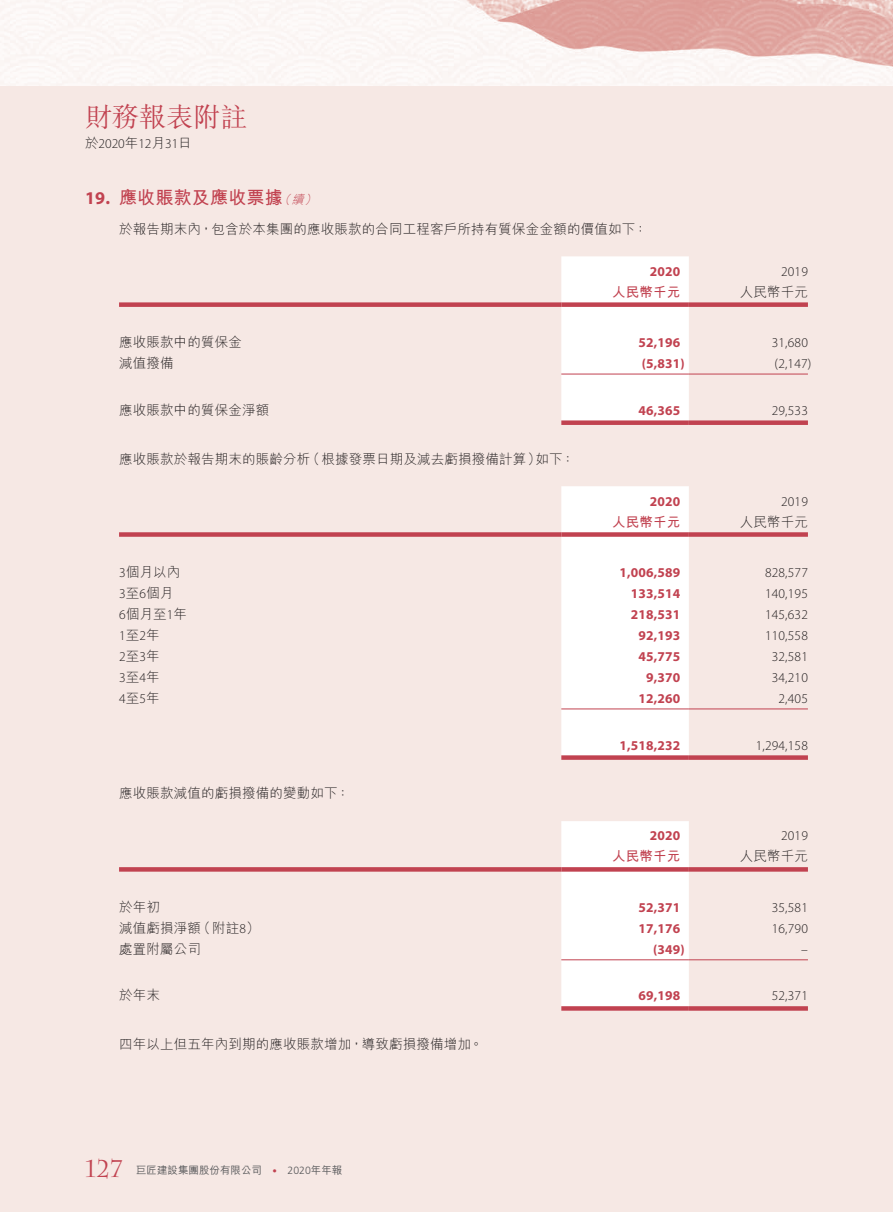
<style>
.page{position:relative;width:893px;height:1212px;background:#f6e8e4}
.page>*{position:absolute;margin:0;border:0;box-sizing:border-box;transform-origin:0 0}
.t1{font:300 27px "M Sung HK";color:#c14250}
.t2{font:24px "Charlemagne Std";color:#c14250}
.t3{font:700 18px "M Hei HK";letter-spacing:.01em;color:#c14250}
.t4{font:700 18px "Myriad Pro";color:#c14250}
.t5{font:300 13.5px "M Hei HK";letter-spacing:.015em;color:#231f20}
.t6{font:300 13.5px "Myriad Pro";letter-spacing:.015em;color:#231f20}
.t7{font:700 13.5px "Myriad Pro";letter-spacing:.01em;color:#c14250}
.t8{font:700 13.5px "M Hei HK";letter-spacing:.01em;color:#c14250}
.t9{font:italic 300 12px "M Hei HK";color:#c14250}
.t10{font:500 10.5px "M Hei HK";color:#57585a}
.t11{font:300 10.5px "Frutiger LT Std";color:#57585a}
.t12{font:300 9px "Frutiger LT Std";color:#c14250}
.s1{font-family:"M Hei HK"}
.s2{font-family:"Myriad Pro"}
.s3{font-family:"M Hei HK";font-weight:500}
</style>
<div class="page">
<img style="left:0;top:0;width:893px;height:85px">
<div style="left:561px;top:256px;width:128px;height:164px;background:#fff"></div>
<div style="left:119px;top:302px;width:442px;height:5px;background:#c14250"></div>
<div style="left:561px;top:302px;width:128px;height:5px;background:#c14250"></div>
<div style="left:689px;top:302px;width:119px;height:5px;background:#c14250"></div>
<hr style="left:561px;top:374px;width:128px;height:1px;background:#c14250">
<hr style="left:689px;top:374px;width:119px;height:1px;background:#c14250">
<div style="left:561px;top:420px;width:128px;height:5px;background:#c14250"></div>
<div style="left:689px;top:420px;width:119px;height:5px;background:#c14250"></div>
<div style="left:561px;top:486px;width:128px;height:269px;background:#fff"></div>
<div style="left:119px;top:532px;width:442px;height:5px;background:#c14250"></div>
<div style="left:561px;top:532px;width:128px;height:5px;background:#c14250"></div>
<div style="left:689px;top:532px;width:119px;height:5px;background:#c14250"></div>
<hr style="left:561px;top:708px;width:128px;height:1px;background:#c14250">
<hr style="left:689px;top:708px;width:119px;height:1px;background:#c14250">
<div style="left:561px;top:755px;width:128px;height:5px;background:#c14250"></div>
<div style="left:689px;top:755px;width:119px;height:5px;background:#c14250"></div>
<div style="left:561px;top:821px;width:128px;height:185px;background:#fff"></div>
<div style="left:119px;top:867px;width:442px;height:5px;background:#c14250"></div>
<div style="left:561px;top:867px;width:128px;height:5px;background:#c14250"></div>
<div style="left:689px;top:867px;width:119px;height:5px;background:#c14250"></div>
<hr style="left:561px;top:959px;width:128px;height:1px;background:#c14250">
<hr style="left:689px;top:959px;width:119px;height:1px;background:#c14250">
<div style="left:561px;top:1006px;width:128px;height:5px;background:#c14250"></div>
<div style="left:689px;top:1006px;width:119px;height:5px;background:#c14250"></div>
<h1 class="t1" style="left:85px;top:98px;width:163px">財務報表附註</h1>
<p class="t6" style="left:85px;top:136px;width:108px"><span class="s1">於</span>2020<span class="s1">年</span>12<span class="s1">月</span>31<span class="s1">日</span></p>
<h3 class="t4" style="left:85px;top:188px;width:27px">19.</h3>
<h3 class="t3" style="left:119px;top:184px;width:165px">應收賬款及應收票據</h3>
<p class="t9" style="left:292px;top:191px;width:17px">續</p>
<p class="t9" style="left:278px;top:191px;width:17px">（</p>
<p class="t9" style="left:304px;top:191px;width:17px">(</p>
<p class="t5" style="left:119px;top:219px;width:530px">於報告期末內，包含於本集團的應收賬款的合同工程客戶所持有質保金金額的價值如下：</p>
<p class="t7" style="left:650px;top:264px;width:32px">2020</p>
<p class="t8" style="left:612px;top:282px;width:70px">人民幣千元</p>
<p class="t5" style="left:119px;top:333px;width:124px">應收賬款中的質保金</p>
<p class="t5" style="left:119px;top:354px;width:56px">減值撥備</p>
<p class="t5" style="left:119px;top:400px;width:152px">應收賬款中的質保金淨額</p>
<p class="t5" style="left:306px;top:449px;width:236px">（根據發票日期及減去虧損撥備計算）</p>
<p class="t5" style="left:119px;top:449px;width:193px">應收賬款於報告期末的賬齡分析</p>
<p class="t5" style="left:536px;top:449px;width:41px">如下：</p>
<p class="t7" style="left:639px;top:335px;width:43px">52,196</p>
<p class="t7" style="left:642px;top:356px;width:44px">)5,831(</p>
<p class="t7" style="left:639px;top:403px;width:43px">46,365</p>
<p class="t7" style="left:650px;top:493px;width:32px">2020</p>
<p class="t8" style="left:612px;top:512px;width:70px">人民幣千元</p>
<p class="t5" style="left:119px;top:563px;width:63px"><span class="s2">3</span>個月以內</p>
<p class="t7" style="left:620px;top:565px;width:62px">1,006,589</p>
<p class="t5" style="left:119px;top:584px;width:56px">至<span class="s2">3 6</span>個月</p>
<p class="t7" style="left:631px;top:586px;width:51px">133,514</p>
<p class="t5" style="left:119px;top:605px;width:70px"><span class="s2">6</span>個月至年<span class="s2">1</span></p>
<p class="t7" style="left:631px;top:607px;width:51px">218,531</p>
<p class="t5" style="left:119px;top:626px;width:42px">至<span class="s2">1</span> 年<span class="s2">2</span></p>
<p class="t7" style="left:639px;top:628px;width:43px">92,193</p>
<p class="t5" style="left:119px;top:647px;width:42px">至<span class="s2">2</span> 年<span class="s2">3</span></p>
<p class="t7" style="left:639px;top:649px;width:43px">45,775</p>
<p class="t5" style="left:119px;top:668px;width:42px">至<span class="s2">3</span> 年<span class="s2">4</span></p>
<p class="t7" style="left:646px;top:670px;width:36px">9,370</p>
<p class="t5" style="left:119px;top:689px;width:42px">至<span class="s2">4</span> 年<span class="s2">5</span></p>
<p class="t7" style="left:639px;top:691px;width:43px">12,260</p>
<p class="t7" style="left:620px;top:737px;width:62px">1,518,232</p>
<p class="t5" style="left:119px;top:784px;width:232px">應收賬款減值的虧損撥備的變動如下：</p>
<p class="t7" style="left:650px;top:828px;width:32px">2020</p>
<p class="t8" style="left:612px;top:847px;width:70px">人民幣千元</p>
<p class="t5" style="left:119px;top:897px;width:42px">於年初</p>
<p class="t7" style="left:639px;top:900px;width:43px">52,371</p>
<p class="t5" style="left:197px;top:918px;width:64px">（附註 (<span class="s2">8</span></p>
<p class="t5" style="left:119px;top:918px;width:83px">減值虧損淨額</p>
<p class="t7" style="left:639px;top:921px;width:43px">17,176</p>
<p class="t5" style="left:119px;top:939px;width:83px">處置附屬公司</p>
<p class="t7" style="left:653px;top:942px;width:33px">)349(</p>
<p class="t5" style="left:119px;top:986px;width:42px">於年末</p>
<p class="t5" style="left:119px;top:1035px;width:366px">四年以上但五年內到期的應收賬款增加，導致虧損撥備增加。</p>
<p class="t7" style="left:639px;top:988px;width:43px">69,198</p>
<h2 class="t2" style="left:85px;top:1155px;width:39px">127</h2>
<p class="t10" style="left:136px;top:1163px;width:127px">巨匠建設集團股份有限公司</p>
<p class="t12" style="left:273px;top:1166px;width:6px">•</p>
<p class="t11" style="left:288px;top:1164px;width:56px">2020<span class="s3">年年報</span></p>
<p class="t6" style="left:781px;top:264px;width:28px">2019</p>
<p class="t5" style="left:740px;top:282px;width:70px">人民幣千元</p>
<p class="t6" style="left:772px;top:335px;width:38px">31,680</p>
<p class="t6" style="left:775px;top:356px;width:38px">)2,147(</p>
<p class="t6" style="left:772px;top:403px;width:38px">29,533</p>
<p class="t6" style="left:781px;top:494px;width:28px">2019</p>
<p class="t5" style="left:740px;top:512px;width:70px">人民幣千元</p>
<p class="t6" style="left:765px;top:565px;width:44px">828,577</p>
<p class="t6" style="left:765px;top:586px;width:44px">140,195</p>
<p class="t6" style="left:765px;top:607px;width:44px">145,632</p>
<p class="t6" style="left:765px;top:628px;width:44px">110,558</p>
<p class="t6" style="left:772px;top:649px;width:38px">32,581</p>
<p class="t6" style="left:772px;top:670px;width:38px">34,210</p>
<p class="t6" style="left:778px;top:691px;width:31px">2,405</p>
<p class="t6" style="left:756px;top:738px;width:54px">1,294,158</p>
<p class="t6" style="left:781px;top:828px;width:28px">2019</p>
<p class="t5" style="left:740px;top:847px;width:70px">人民幣千元</p>
<p class="t6" style="left:772px;top:900px;width:38px">35,581</p>
<p class="t6" style="left:772px;top:921px;width:38px">16,790</p>
<p class="t6" style="left:801px;top:942px;width:8px">–</p>
<p class="t6" style="left:772px;top:988px;width:38px">52,371</p>
</div>
